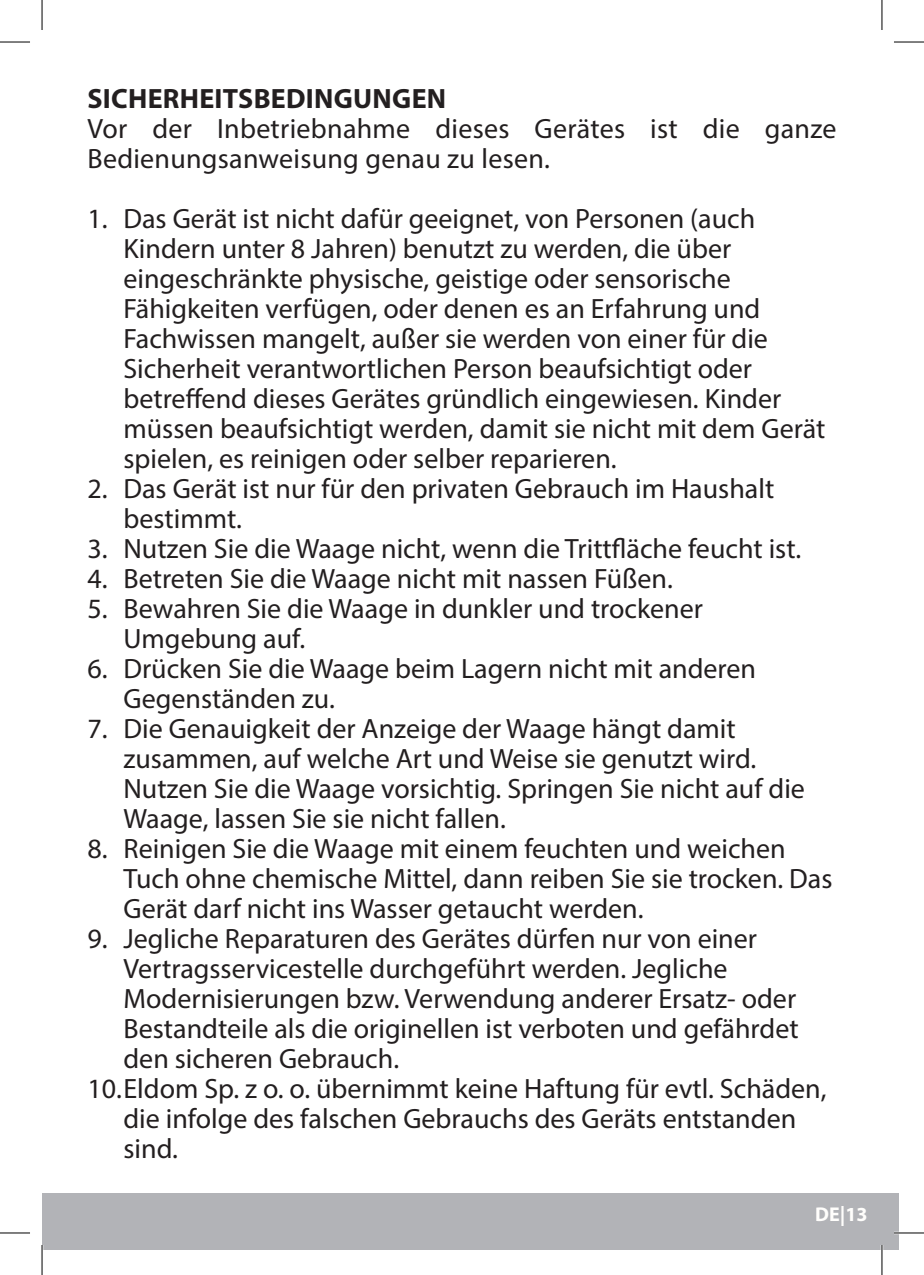
<style>
.page{position:relative;width:924px;height:1275px;background:#fff}
.page>*{position:absolute;margin:0;border:0;box-sizing:border-box;transform-origin:0 0}
.t1{font:28px/30px "Myriad Pro";color:#231f20}
.t2{font:700 28px "Myriad Pro";letter-spacing:.01em;color:#231f20}
.t3{font:700 20px "Myriad Pro";color:#fffefc}
</style>
<div class="page">
<div style="left:42px;top:1193px;width:856px;height:57px;background:#b2b3b7"></div>
<hr style="left:893px;top:1231px;width:30px;height:3px;background:#fff">
<hr style="left:880px;top:1245px;width:2px;height:30px;background:#fff">
<hr style="left:0;top:42px;width:30px;height:1px;background:#000">
<hr style="left:893px;top:42px;width:30px;height:1px;background:#000">
<hr style="left:0;top:1232px;width:30px;height:1px;background:#000">
<hr style="left:893px;top:1232px;width:30px;height:1px;background:#000">
<hr style="left:42px;top:0;width:1px;height:30px;background:#000">
<hr style="left:42px;top:1245px;width:1px;height:30px;background:#000">
<hr style="left:881px;top:0;width:1px;height:30px;background:#000">
<hr style="left:881px;top:1245px;width:1px;height:30px;background:#000">
<p class="t2" style="left:87px;top:81px;width:360px">SICHERHEITSBEDINGUNGEN</p>
<p class="t1" style="left:87px;top:114px;width:750px">Vor der Inbetriebnahme dieses Gerätes ist die ganze<br>Bedienungsanweisung genau zu lesen.</p>
<p class="t1" style="left:123px;top:204px;width:703px;text-indent:-36px">1. Das Gerät ist nicht dafür geeignet, von Personen (auch Kindern unter 8 Jahren) benutzt zu werden, die über eingeschränkte physische, geistige oder sensorische Fähigkeiten verfügen, oder denen es an Erfahrung und Fachwissen mangelt, außer sie werden von einer für die Sicherheit verantwortlichen Person beaufsichtigt oder betreffend dieses Gerätes gründlich eingewiesen. Kinder müssen beaufsichtigt werden, damit sie nicht mit dem Gerät spielen, es reinigen oder selber reparieren.</p>
<p class="t1" style="left:123px;top:473px;width:652px;text-indent:-36px">2. Das Gerät ist nur für den privaten Gebrauch im Haushalt bestimmt.</p>
<p class="t1" style="left:87px;top:533px;width:715px">3. Nutzen Sie die Waage nicht, wenn die Trittfläche feucht ist.</p>
<p class="t1" style="left:87px;top:563px;width:586px">4. Betreten Sie die Waage nicht mit nassen Füßen.</p>
<p class="t1" style="left:123px;top:593px;width:580px;text-indent:-36px">5. Bewahren Sie die Waage in dunkler und trockener<br>Umgebung auf.</p>
<p class="t1" style="left:123px;top:653px;width:634px;text-indent:-36px">6. Drücken Sie die Waage beim Lagern nicht mit anderen<br>Gegenständen zu.</p>
<p class="t1" style="left:123px;top:713px;width:682px;text-indent:-36px">7. Die Genauigkeit der Anzeige der Waage hängt damit zusammen, auf welche Art und Weise sie genutzt wird.<br>Nutzen Sie die Waage vorsichtig. Springen Sie nicht auf die Waage, lassen Sie sie nicht fallen.</p>
<p class="t1" style="left:123px;top:833px;width:710px;text-indent:-36px">8. Reinigen Sie die Waage mit einem feuchten und weichen<br>Tuch ohne chemische Mittel, dann reiben Sie sie trocken. Das<br>Gerät darf nicht ins Wasser getaucht werden.</p>
<p class="t1" style="left:87px;top:923px;width:670px">9. Jegliche Reparaturen des Gerätes dürfen nur von einer</p>
<p class="t1" style="left:123px;top:953px;width:605px">Vertragsservicestelle durchgeführt werden. Jegliche</p>
<p class="t1" style="left:123px;top:983px;width:674px">Modernisierungen bzw. Verwendung anderer Ersatz- oder</p>
<p class="t1" style="left:123px;top:1013px;width:676px">Bestandteile als die originellen ist verboten und gefährdet</p>
<p class="t1" style="left:123px;top:1043px;width:277px">den sicheren Gebrauch.</p>
<p class="t1" style="left:87px;top:1073px;width:740px">10.Eldom Sp. z o. o. übernimmt keine Haftung für evtl. Schäden,</p>
<p class="t1" style="left:123px;top:1103px;width:674px">die infolge des falschen Gebrauchs des Geräts entstanden</p>
<p class="t1" style="left:123px;top:1133px;width:56px">sind.</p>
<p class="t3" style="left:814px;top:1200px;width:54px">DE|13</p>
</div>
